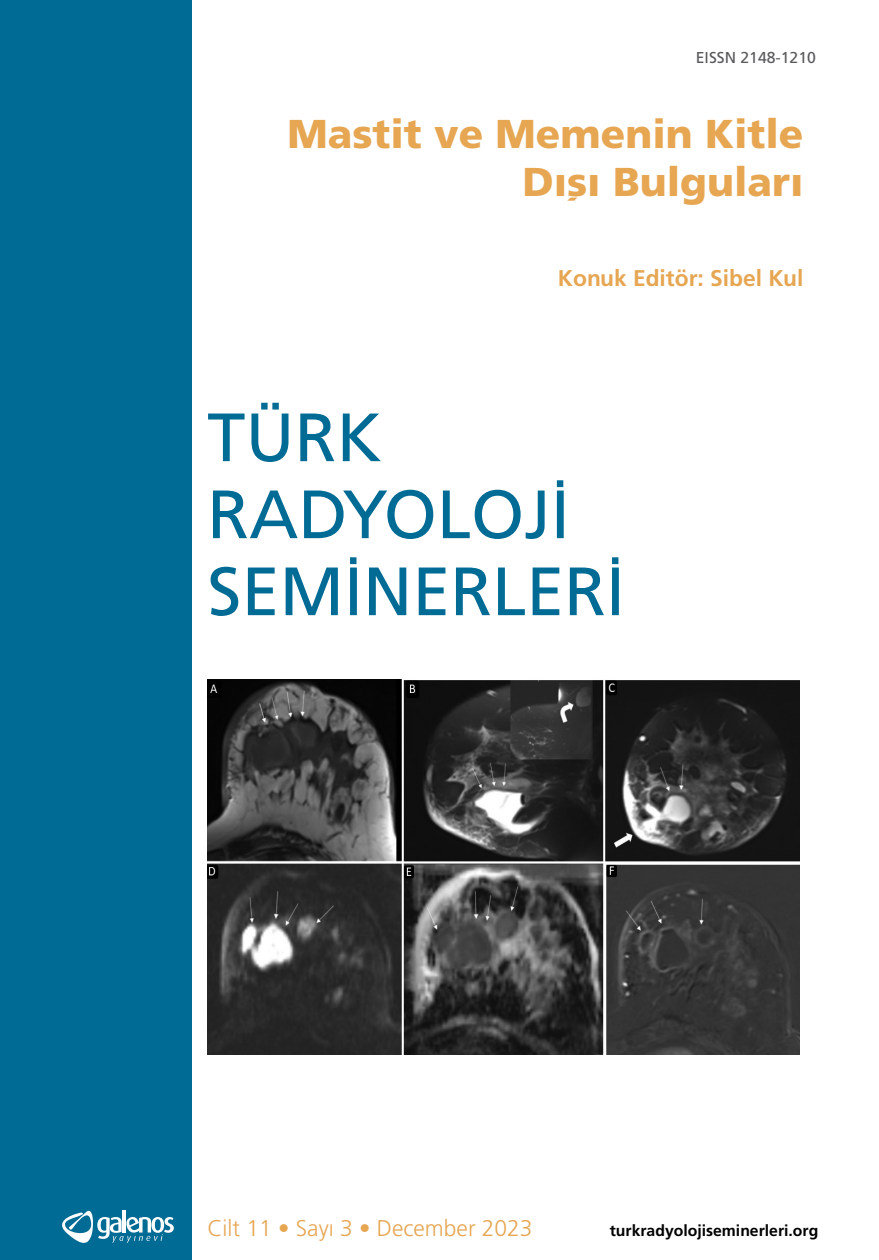
<style>
.page{position:relative;width:879px;height:1260px;background:#fff}
.page>*{position:absolute;margin:0;border:0;box-sizing:border-box;transform-origin:0 0}
.t1{font:68.25px/77px "Frutiger Normal Tr";color:#006b94}
.t2{font:40.25px/48.1px "Frutiger Black Nr Tr";color:#e6a652;text-align:right}
.t3{font:22.75px "Frutiger Light Nr Tr";color:#e6a652}
.t4{font:22.75px "Frutiger Bold Tr";color:#e6a652}
.t5{font:15.75px "Frutiger Bold Tr";color:#000}
.t6{font:15.75px "Frutiger Normal Tr";color:#59595c}
</style>
<div class="page">
<div style="left:0;top:0;width:191px;height:1260px;background:#006b94"></div>
<svg style="left:62px;top:1210px;width:112px;height:33px"></svg>
<img style="left:207px;top:680px;width:591px;height:374px">
<p class="t6" style="left:695px;top:48px;width:121px">EISSN 2148-1210</p>
<p class="t2" style="left:287px;top:109px;width:517px">Mastit ve Memenin Kitle<br>Dışı Bulguları</p>
<p class="t4" style="left:557px;top:264px;width:247px">Konuk Editör: Sibel Kul</p>
<p class="t1" style="left:207px;top:398px;width:419px">TÜRK<br>RADYOLOJİ<br>SEMİNERLERİ</p>
<p class="t3" style="left:207px;top:1215px;width:326px">Cilt 11 • Sayı 3 • December 2023</p>
<p class="t5" style="left:609px;top:1221px;width:210px">turkradyolojiseminerleri.org</p>
</div>
